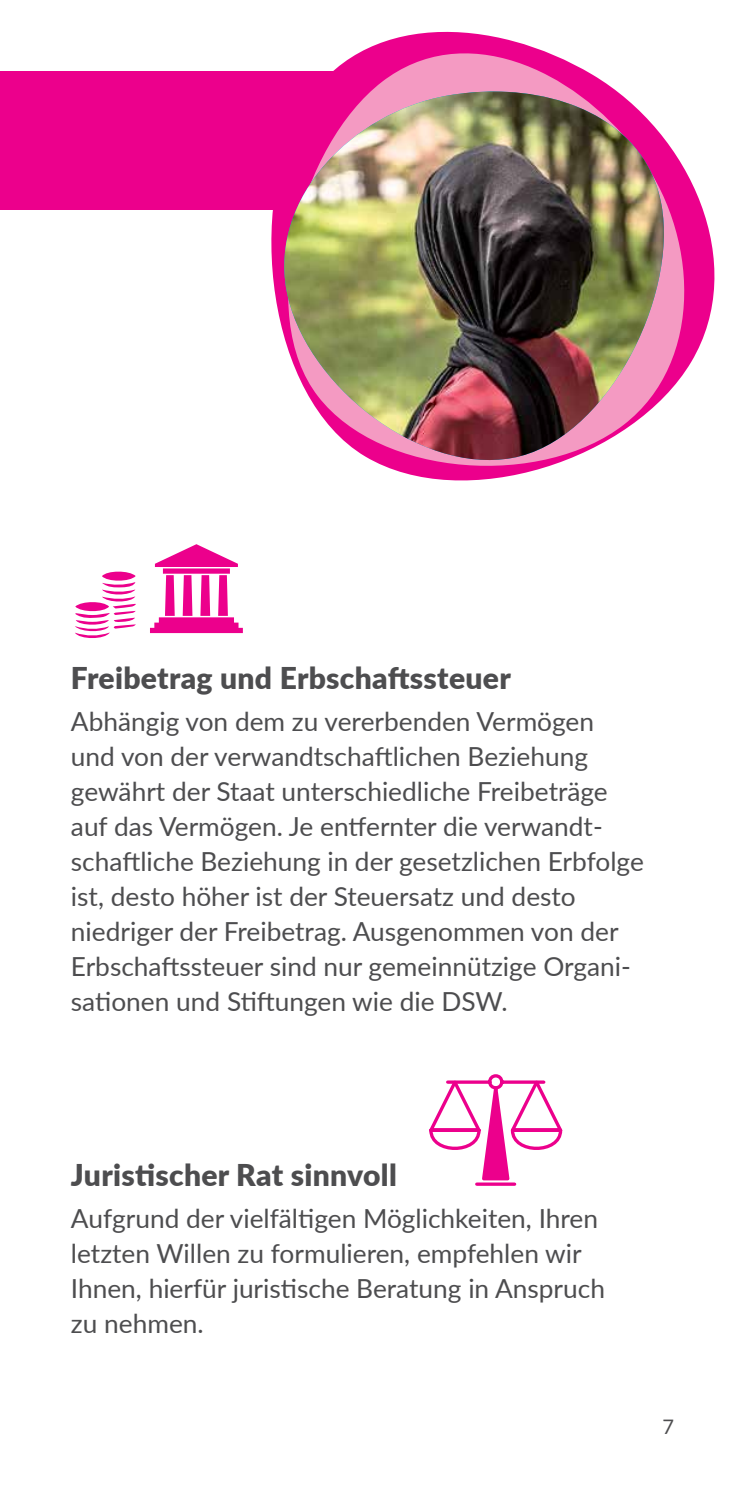
<style>
.page{position:relative;width:745px;height:1489px;background:#fff}
.page>*{position:absolute;margin:0;border:0;box-sizing:border-box;transform-origin:0 0}
.t1{font:900 30px "Lato";letter-spacing:.01em;color:#4d4d4f}
.t2{font:26.25px/35px "Lato";color:#4d4d4f}
.t3{font:20px "Lato";color:#4d4d4f}
</style>
<div class="page">
<div style="left:0;top:71px;width:542px;height:138px;background:#ec008c"></div>
<svg style="left:429px;top:1074px;width:134px;height:112px"></svg>
<svg style="left:150px;top:544px;width:93px;height:89px"></svg>
<svg style="left:75px;top:571px;width:61px;height:67px"></svg>
<svg style="left:254px;top:31px;width:450px;height:450px"></svg>
<svg style="left:269px;top:79px;width:408px;height:396px"></svg>
<img style="left:281px;top:91px;width:385px;height:372px">
<p class="t1" style="left:71px;top:655px;width:441px">Freibetrag und Erbschaftssteuer</p>
<p class="t2" style="left:71px;top:702px;width:574px">Abhängig von dem zu vererbenden Vermögen und von der verwandtschaftlichen Beziehung gewährt der Staat unterschiedliche Freibeträge auf das Vermögen. Je entfernter die verwandt&shy;schaftliche Beziehung in der gesetzlichen Erbfolge ist, desto höher ist der Steuersatz und desto niedriger der Freibetrag. Ausgenommen von der Erbschaftssteuer sind nur gemeinnützige Organi&shy;sationen und Stiftungen wie die DSW.</p>
<p class="t1" style="left:71px;top:1152px;width:327px">Juristischer Rat sinnvoll</p>
<p class="t2" style="left:71px;top:1200px;width:535px">Aufgrund der vielfältigen Möglichkeiten, Ihren letzten Willen zu formulieren, empfehlen wir Ihnen, hierfür juristische Beratung in Anspruch zu nehmen.</p>
<p class="t3" style="left:662px;top:1412px;width:13px">7</p>
</div>
